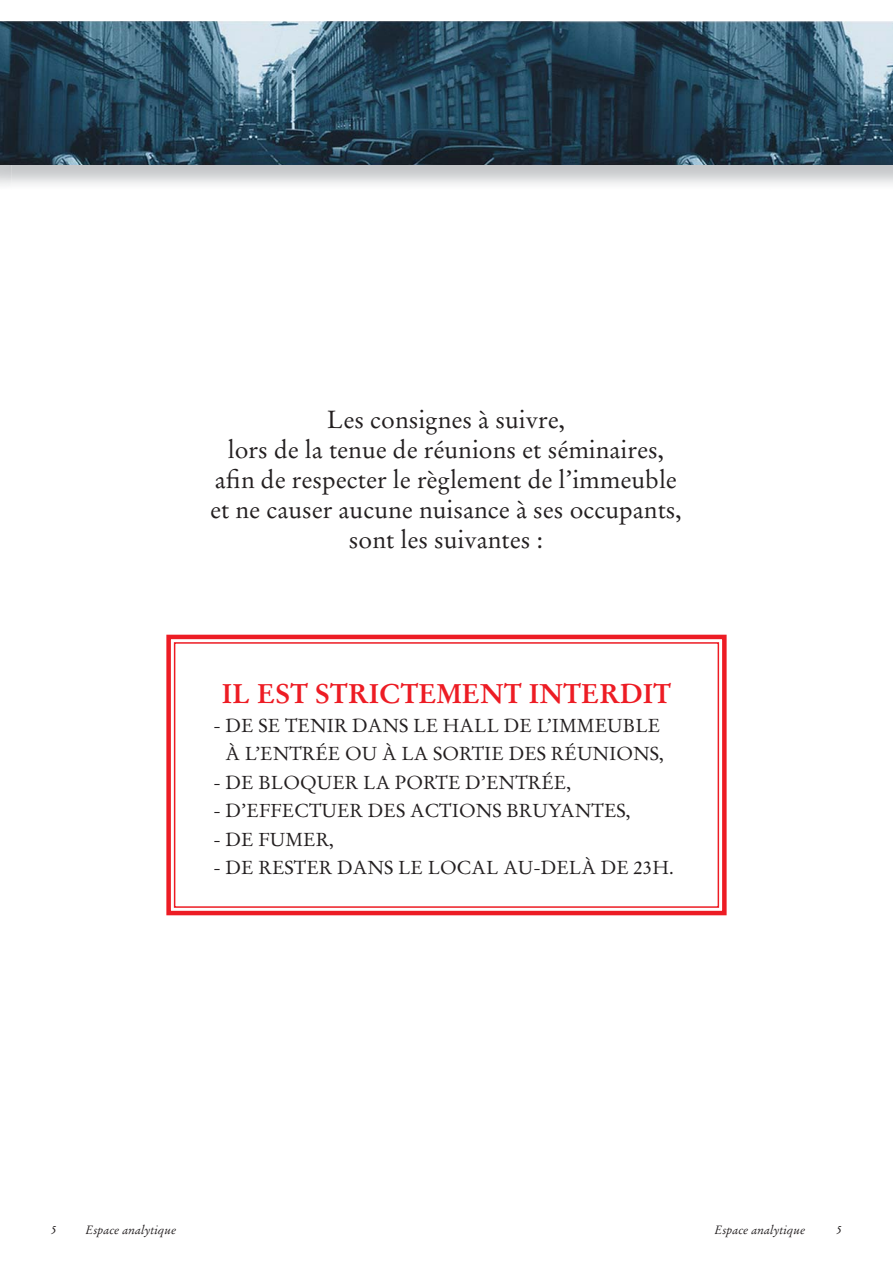
<style>
.page{position:relative;width:893px;height:1263px;background:#fff}
.page>*{position:absolute;margin:0;border:0;box-sizing:border-box;transform-origin:0 0}
.t1{font:700 27px "Stempel Garamond";color:#ed1c24}
.t2{font:24.75px/30px "Stempel Garamond";color:#231f20;text-align:center}
.t3{font:18.75px/28.5px "Stempel Garamond";color:#231f20;text-align:right}
.t4{font:italic 12px "Stempel Garamond";color:#231f20}
</style>
<div class="page">
<img style="left:0;top:165px;width:12px;height:24px">
<img style="left:0;top:21px;width:893px;height:144px">
<svg style="left:166px;top:634px;width:561px;height:282px"></svg>
<svg style="left:173px;top:641px;width:547px;height:268px"></svg>
<h2 class="t2" style="left:210px;top:406px;width:473px">Les consignes à suivre,<br>lors de la tenue de réunions et séminaires, afin de respecter le règlement de l’immeuble et ne causer aucune nuisance à ses occupants, sont les suivantes :</h2>
<h1 class="t1" style="left:222px;top:682px;width:451px">IL EST STRICTEMENT INTERDIT</h1>
<p class="t3" style="left:214px;top:713px;width:452px">- DE SE TENIR DANS LE HALL DE L’IMMEUBLE<br>À L’ENTRÉE OU À LA SORTIE DES RÉUNIONS,</p>
<p class="t3" style="left:214px;top:770px;width:359px">- DE BLOQUER LA PORTE D’ENTRÉE,</p>
<p class="t3" style="left:214px;top:798px;width:418px">- D’EFFECTUER DES ACTIONS BRUYANTES,</p>
<p class="t3" style="left:214px;top:827px;width:122px">- DE FUMER,</p>
<p class="t3" style="left:214px;top:855px;width:461px">- DE RESTER DANS LE LOCAL AU-DELÀ DE 23H.</p>
<p class="t4" style="left:51px;top:1225px;width:7px">5</p>
<p class="t4" style="left:85px;top:1225px;width:93px">Espace analytique</p>
<p class="t4" style="left:714px;top:1225px;width:93px">Espace analytique</p>
<p class="t4" style="left:836px;top:1225px;width:7px">5</p>
</div>
